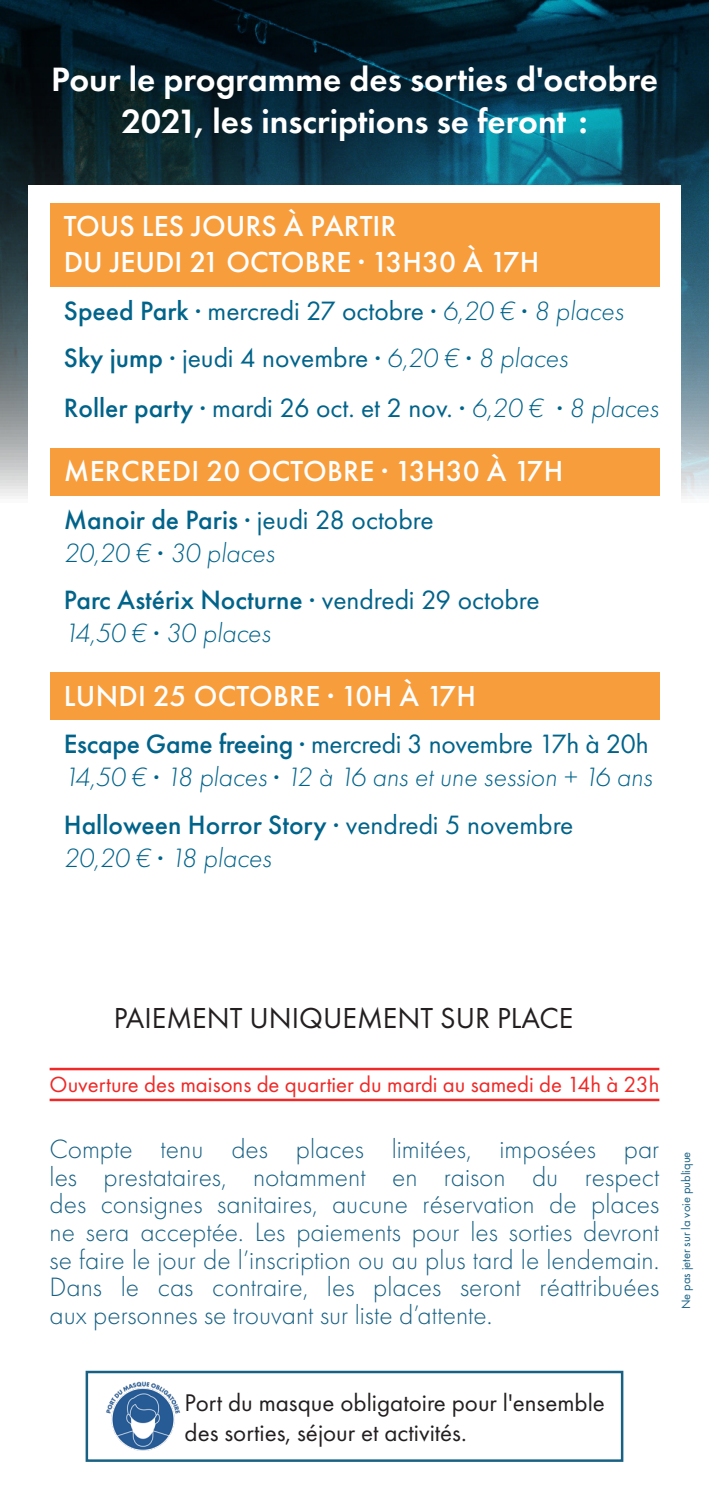
<style>
.page{position:relative;width:709px;height:1489px;background:#fff}
.page>*{position:absolute;margin:0;border:0;box-sizing:border-box;transform-origin:0 0}
.t1{font:600 35px/42px "Futura PT";color:#fff;text-align:center}
.Titre_fond{font:500 30px/36px "Futura PT";color:#fff}
.t2{font:30px "Futura PT";color:#231f20}
.t3{font:300 27.5px/27.5px "Futura PT";color:#186184;text-align:justify}
.t4{font:27.5px/33px "Futura PT";color:#00638a}
.t5{font:500 27.5px/33px "Futura PT";color:#00638a}
.t6{font:italic 300 27.5px/33px "Futura PT";color:#00638a}
.t7{font:25px "Futura PT";color:#231f20}
.t8{font:22.75px "Futura PT";color:#ee2927}
.t9{font:12.5px "Futura PT";color:#186184}
.s1{font-weight:500}
.s2{font-family:"Tw Cen"}
.s3{font-weight:300;font-style:italic}
.s4{font-family:"Tw Cen";font-weight:400}
.s5{font-weight:400}
.s6{font-weight:500;font-style:normal}
.s7{font-family:"Tw Cen";font-weight:400;font-style:normal}
.s8{font-weight:400;font-style:normal}
</style>
<div class="page">
<img style="left:0;top:0;width:709px;height:496px">
<div style="left:28px;top:185px;width:652px;height:702px;background:#fff"></div>
<div style="left:50px;top:203px;width:609px;height:83px;background:#f89d3c"></div>
<div style="left:50px;top:448px;width:609px;height:47px;background:#f89d3c"></div>
<div style="left:50px;top:672px;width:609px;height:48px;background:#f89d3c"></div>
<hr style="left:50px;top:1067px;width:609px;height:3px;background:#ee2927">
<hr style="left:50px;top:1098px;width:609px;height:3px;background:#ee2927">
<img style="left:101px;top:1373px;width:84px;height:78px">
<div style="left:86px;top:1370px;width:537px;height:91px;border:2px solid #186184"></div>
<p class="t1" style="left:51px;top:57px;width:608px">Pour le programme des sorties d'octobre<br>2021, les inscriptions se feront :</p>
<p class="Titre_fond" style="left:64px;top:208px;width:477px">TOUS LES JOURS À PARTIR<br>DU JEUDI 21 OCTOBRE · 13H30 À 17H</p>
<p class="t4" style="left:64px;top:294px;width:561px"><span class="s1">Speed Park</span> <span class="s2">·</span> mercredi 27 octobre <span class="s2">·</span> <span class="s3">6,20 €</span> <span class="s2">·</span> <span class="s3">8 places</span></p>
<p class="t4" style="left:64px;top:341px;width:505px"><span class="s1">Sky jump</span> <span class="s2">·</span> jeudi 4 novembre <span class="s2">·</span> <span class="s3">6,20 €</span> <span class="s2">·</span> <span class="s3">8 places</span></p>
<p class="t4" style="left:64px;top:391px;width:596px"><span class="s1">Roller party</span> <span class="s2">·</span> mardi 26 oct. et 2 nov. <span class="s2">·</span> <span class="s3">6,20 €</span> <span class="s2">·</span> <span class="s3">8 places</span></p>
<p class="Titre_fond" style="left:64px;top:453px;width:501px">MERCREDI 20 OCTOBRE · 13H30 À 17H</p>
<p class="t4" style="left:64px;top:502px;width:371px"><span class="s1">Manoir de Paris</span> <span class="s2">·</span> jeudi 28 octobre<br><span class="s3">20,20 €</span> <span class="s2">·</span> <span class="s3">30 places</span></p>
<p class="t5" style="left:64px;top:583px;width:477px">Parc Astérix Nocturne <span class="s4">·</span> <span class="s5">vendredi 29 octobre<br></span><span class="s3">14,50 €</span> <span class="s4">·</span> <span class="s3">30 places</span></p>
<p class="Titre_fond" style="left:64px;top:678px;width:414px">LUNDI 25 OCTOBRE · 10H À 17H</p>
<p class="t6" style="left:64px;top:727px;width:590px"><span class="s6">Escape Game freeing</span> <span class="s7">·</span> <span class="s8">mercredi 3 novembre 17h à 20h<br></span>14,50 € <span class="s7">·</span> 18 places <span class="s7">·</span> 12 à 16 ans et une session + 16 ans</p>
<p class="t5" style="left:64px;top:807px;width:511px">Halloween Horror Story <span class="s4">·</span> <span class="s5">vendredi 5 novembre<br></span><span class="s3">20,20 €</span> <span class="s4">·</span> <span class="s3">18 places</span></p>
<p class="t2" style="left:114px;top:1000px;width:461px">PAIEMENT UNIQUEMENT SUR PLACE</p>
<p class="t8" style="left:50px;top:1070px;width:611px">Ouverture des maisons de quartier du mardi au samedi de 14h à 23h</p>
<p class="t3" style="left:50px;top:1135px;width:611px">Compte tenu des places limitées, imposées par les prestataires, notamment en raison du respect des consignes sanitaires, aucune réservation de places ne sera acceptée. Les paiements pour les sorties devront se faire le jour de l’inscription ou au plus tard le lendemain.<br>Dans le cas contraire, les places seront réattribuées aux personnes se trouvant sur liste d’attente.</p>
<p class="t9" style="left:678px;top:1309px;width:159px;rotate:-90deg">Ne pas jeter sur la voie publique</p>
<p class="t7" style="left:185px;top:1387px;width:422px">Port du masque obligatoire pour l'ensemble</p>
<p class="t7" style="left:185px;top:1417px;width:284px">des sorties, séjour et activités.</p>
</div>
